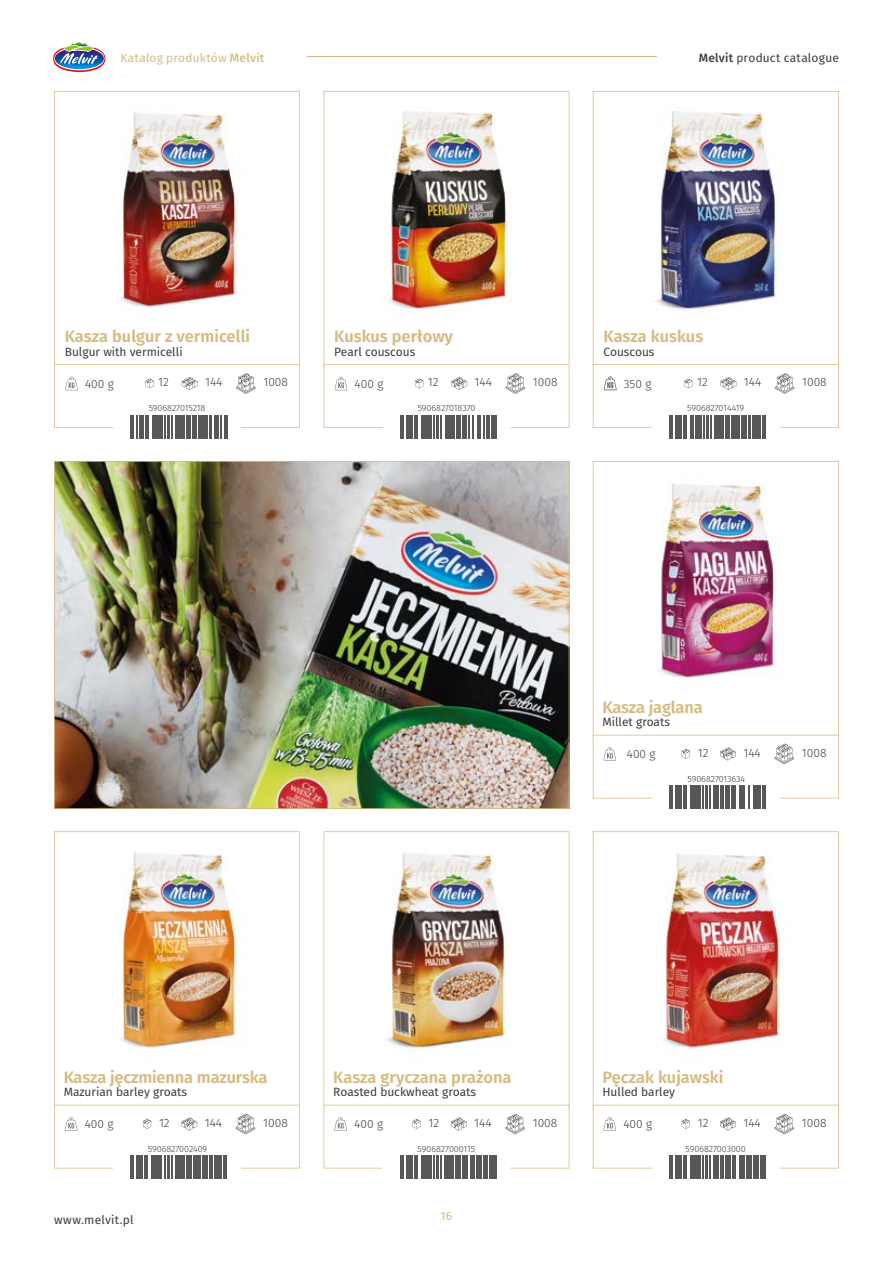
<style>
.page{position:relative;width:893px;height:1263px;background:#fff}
.page>*{position:absolute;margin:0;border:0;box-sizing:border-box;transform-origin:0 0}
.t1{font:600 16.5px "Fira Sans";color:#d6bb80}
.t2{font:12px "Fira Sans";color:#3c3c3b}
.t3{font:300 12px "Fira Sans";color:#3c3c3b}
.t4{font:12px "Fira Sans";letter-spacing:.015em;color:#d6bb80}
.t5{font:12px "Fira Sans";letter-spacing:.02em;color:#3c3c3b}
.t6{font:300 9px "Fira Sans";letter-spacing:-.01em;color:#3c3c3b}
.s1{font-weight:500}
</style>
<div class="page">
<img style="left:593px;top:831px;width:246px;height:274px">
<img style="left:324px;top:91px;width:245px;height:273px">
<img style="left:593px;top:461px;width:246px;height:274px">
<img style="left:54px;top:91px;width:246px;height:273px">
<img style="left:324px;top:831px;width:245px;height:274px">
<img style="left:54px;top:831px;width:246px;height:274px">
<img style="left:593px;top:91px;width:246px;height:273px">
<img style="left:54px;top:461px;width:515px;height:348px">
<svg style="left:53px;top:42px;width:52px;height:30px"></svg>
<svg style="left:593px;top:1105px;width:246px;height:74px"></svg>
<svg style="left:324px;top:1105px;width:245px;height:74px"></svg>
<svg style="left:593px;top:735px;width:246px;height:74px"></svg>
<svg style="left:54px;top:1105px;width:246px;height:74px"></svg>
<svg style="left:324px;top:364px;width:245px;height:75px"></svg>
<svg style="left:54px;top:364px;width:246px;height:75px"></svg>
<svg style="left:593px;top:364px;width:246px;height:75px"></svg>
<hr style="left:307px;top:56px;width:350px;height:1px;background:#d6bb80">
<p class="t4" style="left:121px;top:49px;width:145px">Katalog produktów <span class="s1">Melvit</span></p>
<p class="t2" style="left:699px;top:49px;width:142px"><span class="s1">Melvit</span> product catalogue</p>
<h1 class="t1" style="left:65px;top:323px;width:187px">Kasza bulgur z vermicelli</h1>
<p class="t2" style="left:65px;top:342px;width:119px">Bulgur with vermicelli</p>
<h1 class="t1" style="left:334px;top:323px;width:120px">Kuskus perłowy</h1>
<p class="t2" style="left:334px;top:342px;width:82px">Pearl couscous</p>
<h1 class="t1" style="left:603px;top:323px;width:101px">Kasza kuskus</h1>
<p class="t2" style="left:603px;top:342px;width:53px">Couscous</p>
<p class="t3" style="left:85px;top:375px;width:30px">400 g</p>
<p class="t3" style="left:158px;top:374px;width:12px">12</p>
<p class="t3" style="left:205px;top:374px;width:19px">144</p>
<p class="t3" style="left:263px;top:374px;width:26px">1008</p>
<p class="t3" style="left:355px;top:375px;width:30px">400 g</p>
<p class="t3" style="left:428px;top:374px;width:12px">12</p>
<p class="t3" style="left:475px;top:374px;width:19px">144</p>
<p class="t3" style="left:533px;top:374px;width:26px">1008</p>
<p class="t3" style="left:624px;top:375px;width:29px">350 g</p>
<p class="t3" style="left:697px;top:374px;width:12px">12</p>
<p class="t3" style="left:744px;top:374px;width:19px">144</p>
<p class="t3" style="left:802px;top:374px;width:26px">1008</p>
<p class="t6" style="left:149px;top:402px;width:58px">5906827015218</p>
<p class="t6" style="left:418px;top:402px;width:59px">5906827018370</p>
<p class="t6" style="left:687px;top:402px;width:59px">5906827014419</p>
<h1 class="t1" style="left:602px;top:693px;width:102px">Kasza jaglana</h1>
<p class="t2" style="left:602px;top:713px;width:69px">Millet groats</p>
<p class="t3" style="left:627px;top:745px;width:30px">400 g</p>
<p class="t3" style="left:698px;top:744px;width:12px">12</p>
<p class="t3" style="left:743px;top:744px;width:19px">144</p>
<p class="t6" style="left:687px;top:772px;width:59px">5906827013634</p>
<p class="t3" style="left:802px;top:744px;width:26px">1008</p>
<h1 class="t1" style="left:64px;top:1063px;width:205px">Kasza jęczmienna mazurska</h1>
<p class="t2" style="left:64px;top:1083px;width:125px">Mazurian barley groats</p>
<h1 class="t1" style="left:333px;top:1063px;width:180px">Kasza gryczana prażona</h1>
<p class="t2" style="left:333px;top:1083px;width:144px">Roasted buckwheat groats</p>
<h1 class="t1" style="left:602px;top:1063px;width:123px">Pęczak kujawski</h1>
<p class="t2" style="left:602px;top:1083px;width:74px">Hulled barley</p>
<p class="t3" style="left:85px;top:1115px;width:30px">400 g</p>
<p class="t3" style="left:533px;top:1114px;width:26px">1008</p>
<p class="t3" style="left:159px;top:1114px;width:12px">12</p>
<p class="t3" style="left:474px;top:1114px;width:19px">144</p>
<p class="t3" style="left:205px;top:1114px;width:19px">144</p>
<p class="t3" style="left:263px;top:1114px;width:26px">1008</p>
<p class="t3" style="left:429px;top:1114px;width:12px">12</p>
<p class="t3" style="left:354px;top:1115px;width:30px">400 g</p>
<p class="t3" style="left:623px;top:1115px;width:30px">400 g</p>
<p class="t3" style="left:698px;top:1114px;width:12px">12</p>
<p class="t3" style="left:743px;top:1114px;width:19px">144</p>
<p class="t3" style="left:802px;top:1114px;width:26px">1008</p>
<p class="t6" style="left:148px;top:1142px;width:61px">5906827002409</p>
<p class="t6" style="left:418px;top:1142px;width:59px">5906827000115</p>
<p class="t6" style="left:685px;top:1142px;width:62px">5906827003000</p>
<p class="t5" style="left:54px;top:1211px;width:81px">www.melvit.pl</p>
<p class="t4" style="left:441px;top:1207px;width:13px">16</p>
</div>
